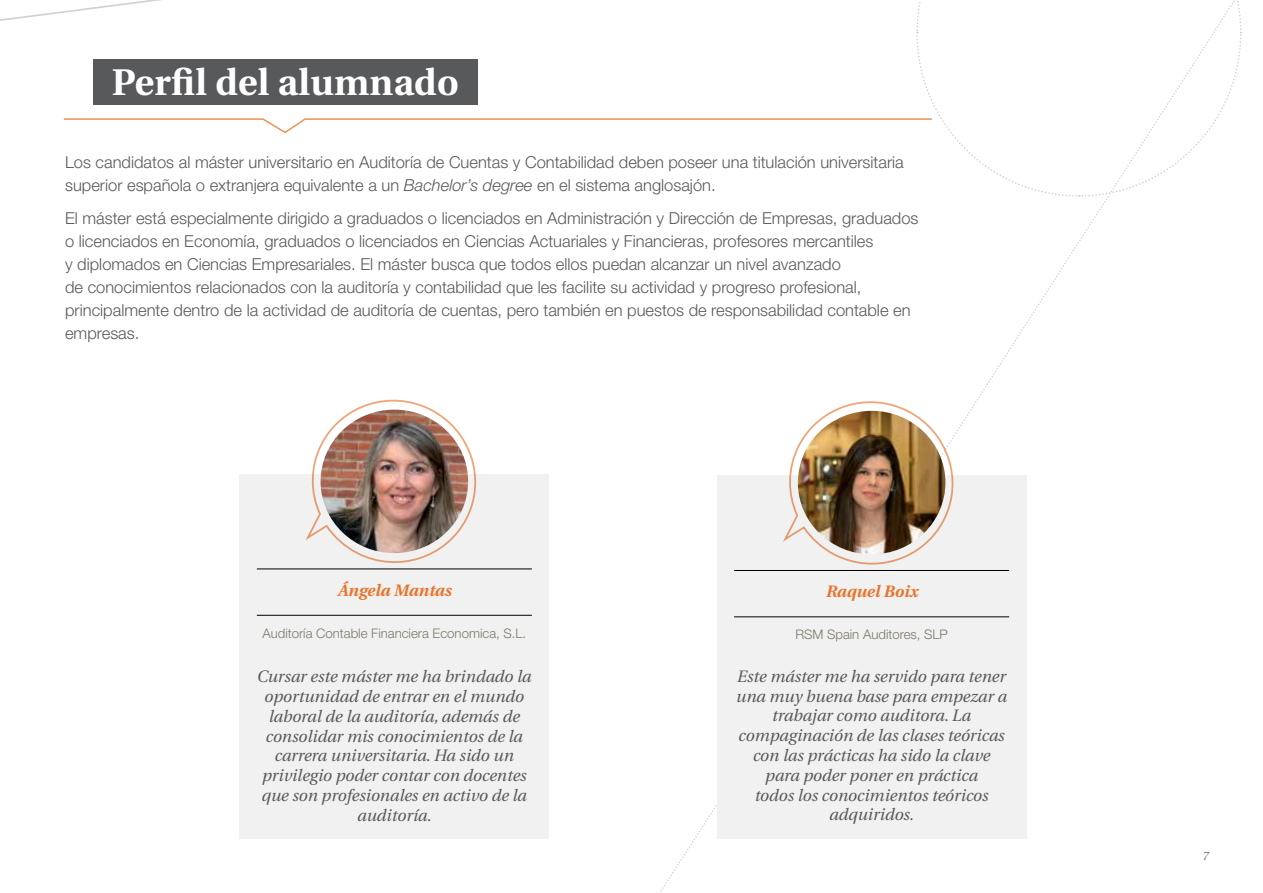
<style>
.page{position:relative;width:1263px;height:893px;background:#fff}
.page>*{position:absolute;margin:0;border:0;box-sizing:border-box;transform-origin:0 0}
.t1{font:700 37.2px "Utopia";letter-spacing:.01em;color:#fff}
.t2{font:300 16.5px/23.1px "Helvetica Neue LT Std";color:#58595b}
.t3{font:italic 16.5px/19.8px "Utopia";color:#58595b;text-align:center}
.t4{font:italic 700 16.5px "Utopia";color:#e7752e}
.t5{font:300 13.2px "Helvetica Neue LT Std";color:#79796a}
.t6{font:italic 12px "Utopia";color:#77787b}
.s1{font-style:italic}
</style>
<div class="page">
<div style="left:717px;top:476px;width:309px;height:363px;background:#f2f1f1"></div>
<div style="left:240px;top:474px;width:309px;height:365px;background:#f2f1f1"></div>
<svg style="left:0;top:0;width:1242px;height:204px"></svg>
<hr style="left:734px;top:570px;width:275px;height:1px;background:#000">
<hr style="left:257px;top:568px;width:275px;height:1px;background:#000">
<hr style="left:734px;top:616px;width:275px;height:1px;background:#000">
<hr style="left:257px;top:615px;width:275px;height:1px;background:#000">
<svg style="left:780px;top:401px;width:184px;height:164px"></svg>
<svg style="left:303px;top:399px;width:184px;height:171px"></svg>
<img style="left:798px;top:411px;width:147px;height:143px">
<img style="left:321px;top:410px;width:147px;height:143px">
<h1 class="t1" style="left:112px;top:61px;width:348px">Perfil del alumnado</h1>
<p class="t2" style="left:65px;top:150px;width:840px">Los candidatos al máster universitario en Auditoría de Cuentas y Contabilidad deben poseer una titulación universitaria superior española o extranjera equivalente a un <span class="s1">Bachelor’s degree</span> en el sistema anglosajón.</p>
<p class="t2" style="left:65px;top:206px;width:855px">El máster está especialmente dirigido a graduados o licenciados en Administración y Dirección de Empresas, graduados o licenciados en Economía, graduados o licenciados en Ciencias Actuariales y Financieras, profesores mercantiles<br>y diplomados en Ciencias Empresariales. El máster busca que todos ellos puedan alcanzar un nivel avanzado<br>de conocimientos relacionados con la auditoría y contabilidad que les facilite su actividad y progreso profesional, principalmente dentro de la actividad de auditoría de cuentas, pero también en puestos de responsabilidad contable en empresas.</p>
<p class="t4" style="left:337px;top:581px;width:115px">Ángela Mantas</p>
<p class="t4" style="left:825px;top:581px;width:94px">Raquel Boix</p>
<p class="t5" style="left:262px;top:625px;width:265px">Auditoría Contable Financiera Economica, S.L.</p>
<p class="t5" style="left:795px;top:627px;width:154px">RSM Spain Auditores, SLP</p>
<p class="t3" style="left:736px;top:667px;width:272px">Este máster me ha servido para tener una muy buena base para empezar a trabajar como auditora. La compaginación de las clases teóricas con las prácticas ha sido la clave para poder poner en práctica<br>todos los conocimientos teóricos adquiridos.</p>
<p class="t3" style="left:257px;top:667px;width:276px">Cursar este máster me ha brindado la oportunidad de entrar en el mundo laboral de la auditoría, además de consolidar mis conocimientos de la carrera universitaria. Ha sido un privilegio poder contar con docentes que son profesionales en activo de la auditoría.</p>
<p class="t6" style="left:1202px;top:849px;width:8px">7</p>
</div>
